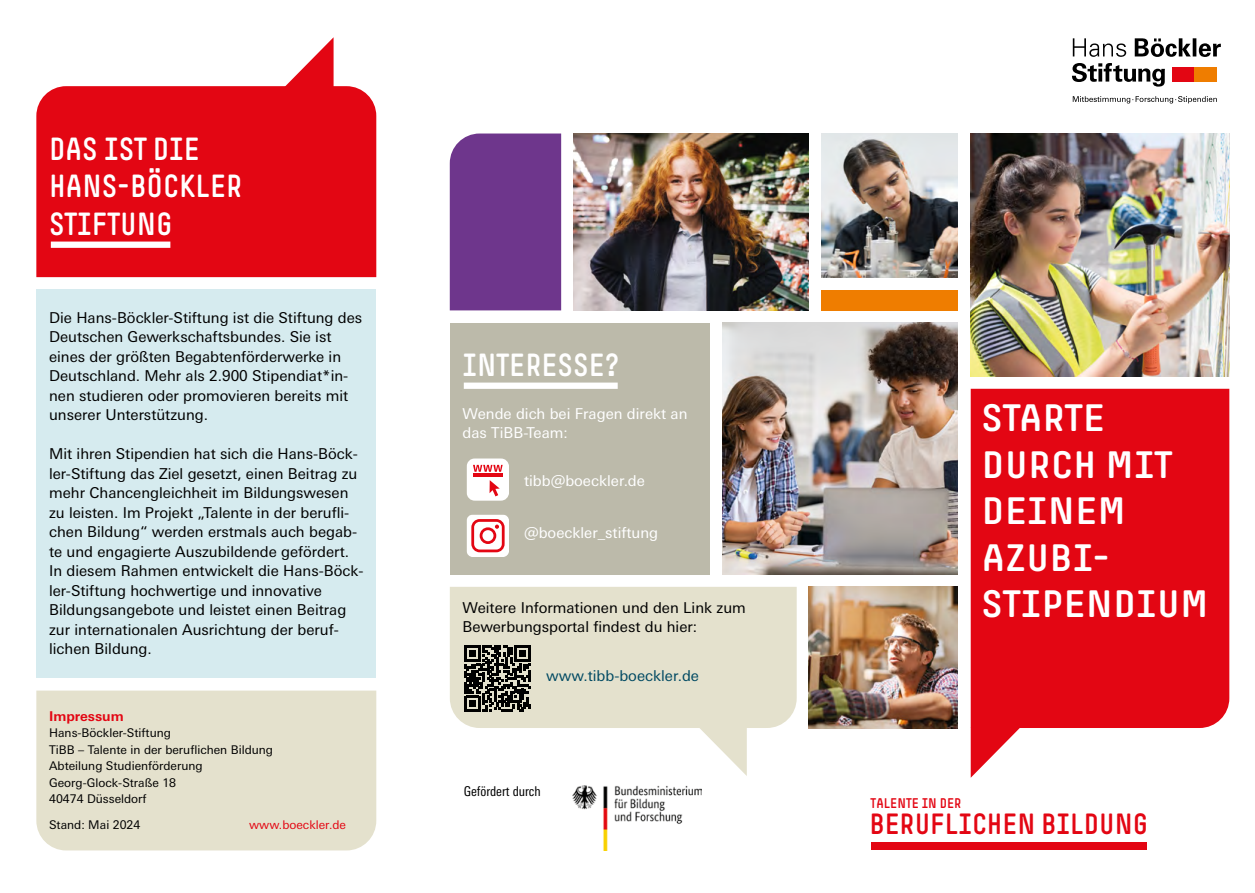
<style>
.page{position:relative;width:1255px;height:893px;background:#fff}
.page>*{position:absolute;margin:0;border:0;box-sizing:border-box;transform-origin:0 0}
.t1{font:37.5px/46.5px "Simple HBS";color:#fff;scale:1.16 1}
.t2{font:31.5px/37.8px "Simple HBS";color:#fff}
.t3{font:28.8px "Simple HBS";color:#e30613}
.t4{font:15px/19.5px "Univers Next Pro";color:#000}
.t5{font:15px/19.5px "Univers Next Pro";color:#fff}
.t6{font:15px "Univers Next Pro";color:#004962}
.t7{font:13.8px "Simple HBS";color:#e30613}
.t8{font:condensed 13.5px "Univers Next Pro";color:#000}
.t9{font:700 13.5px "Univers Next Pro";color:#e30613}
.t10{font:12px/16.5px "Univers Next Pro";color:#000}
.t11{font:12px "Univers Next Pro";color:#e30613}
</style>
<div class="page">
<div style="left:450px;top:587px;width:346px;height:141px;background:#e4e1cd"></div>
<div style="left:36px;top:290px;width:340px;height:388px;background:#d6ebef"></div>
<div style="left:36px;top:691px;width:340px;height:159px;background:#e4e1cd"></div>
<div style="left:450px;top:323px;width:259px;height:251px;background:#bcbaaa"></div>
<svg style="left:466px;top:514px;width:43px;height:43px;background:#f4c0c2"></svg>
<svg style="left:466px;top:458px;width:43px;height:43px;background:#f5d0d2"></svg>
<svg style="left:464px;top:645px;width:66px;height:66px;background:#4e4d46"></svg>
<div style="left:871px;top:842px;width:275px;height:8px;background:#e30613"></div>
<div style="left:464px;top:383px;width:153px;height:6px;background:#fff"></div>
<div style="left:970px;top:389px;width:259px;height:339px;background:#e30613"></div>
<img style="left:808px;top:587px;width:149px;height:141px">
<img style="left:722px;top:323px;width:235px;height:251px">
<img style="left:574px;top:134px;width:234px;height:176px">
<img style="left:821px;top:134px;width:136px;height:143px">
<div style="left:821px;top:290px;width:136px;height:20px;background:#ef7d00"></div>
<div style="left:450px;top:134px;width:111px;height:176px;background:#6e368c"></div>
<img style="left:970px;top:134px;width:259px;height:242px">
<img style="left:572px;top:785px;width:130px;height:65px">
<svg style="left:970px;top:728px;width:50px;height:50px"></svg>
<svg style="left:697px;top:726px;width:49px;height:49px"></svg>
<div style="left:36px;top:86px;width:340px;height:191px;background:#e30613"></div>
<div style="left:51px;top:242px;width:119px;height:6px;background:#fff"></div>
<svg style="left:284px;top:38px;width:49px;height:49px"></svg>
<svg style="left:1072px;top:38px;width:148px;height:49px"></svg>
<div style="left:1172px;top:67px;width:22px;height:14px;background:#e30613"></div>
<div style="left:1194px;top:67px;width:22px;height:14px;background:#ef7d00"></div>
<svg style="left:1072px;top:96px;width:144px;height:7px"></svg>
<h2 class="t2" style="left:49px;top:130px;width:195px">DAS IST DIE<br>HANS-BÖCKLER<br>STIFTUNG</h2>
<p class="t4" style="left:49px;top:308px;width:315px">Die Hans-Böckler-Stiftung ist die Stiftung des Deutschen Gewerkschaftsbundes. Sie ist eines der größten Begabtenförderwerke in Deutschland. Mehr als 2.900 Stipendiat*in&shy;nen studieren oder promovieren bereits mit unserer Unterstützung.</p>
<p class="t4" style="left:49px;top:444px;width:316px">Mit ihren Stipendien hat sich die Hans-Böck&shy;ler-Stiftung das Ziel gesetzt, einen Beitrag zu mehr Chancengleichheit im Bildungswesen zu leisten. Im Projekt „Talente in der berufli&shy;chen Bildung“ werden erstmals auch begab&shy;te und engagierte Auszubildende gefördert.<br>In diesem Rahmen entwickelt die Hans-Böck&shy;ler-Stiftung hochwertige und innovative Bildungsangebote und leistet einen Beitrag zur internationalen Ausrichtung der beruf&shy;lichen Bildung.</p>
<p class="t9" style="left:49px;top:708px;width:76px">Impressum</p>
<p class="t10" style="left:49px;top:725px;width:225px">Hans-Böckler-Stiftung<br>TiBB – Talente in der beruflichen Bildung<br>Abteilung Studienförderung<br>Georg-Glock-Straße 18<br>40474 Düsseldorf</p>
<p class="t10" style="left:49px;top:816px;width:93px">Stand: Mai 2024</p>
<p class="t11" style="left:249px;top:818px;width:98px">www.boeckler.de</p>
<h2 class="t2" style="left:462px;top:346px;width:158px">INTERESSE?</h2>
<p class="t5" style="left:462px;top:403px;width:226px">Wende dich bei Fragen direkt an das TiBB-Team:</p>
<p class="t5" style="left:524px;top:471px;width:122px">tibb@boeckler.de</p>
<p class="t5" style="left:524px;top:523px;width:136px">@boeckler_stiftung</p>
<p class="t4" style="left:462px;top:597px;width:285px">Weitere Informationen und den Link zum<br>Bewerbungsportal findest du hier:</p>
<p class="t6" style="left:546px;top:667px;width:154px">www.tibb-boeckler.de</p>
<p class="t8" style="left:464px;top:783px;width:78px">Gefördert durch</p>
<h1 class="t1" style="left:981px;top:395px;width:198px">STARTE<br>DURCH MIT<br>DEINEM<br>AZUBI-<br>STIPENDIUM</h1>
<p class="t7" style="left:870px;top:795px;width:92px">TALENTE IN DER</p>
<h3 class="t3" style="left:869px;top:808px;width:280px">BERUFLICHEN BILDUNG</h3>
</div>
